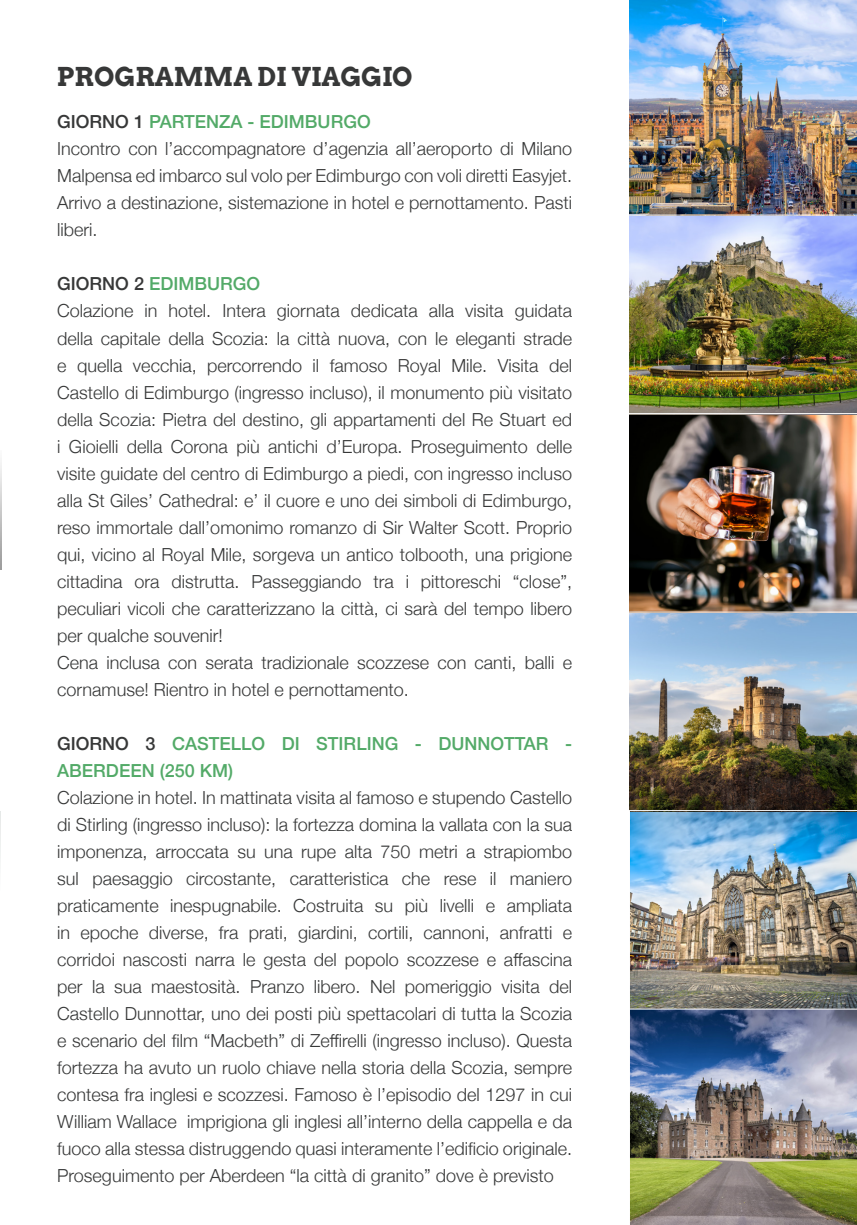
<style>
.page{position:relative;width:857px;height:1225px;background:#fff}
.page>*{position:absolute;margin:0;border:0;box-sizing:border-box;transform-origin:0 0}
.t1{font:700 26px "Arvo";color:#373838}
.t2{font:300 18px/27px "Helvetica Neue";color:#373838;text-align:justify}
.t3{font:500 18px/27px "Helvetica Neue";color:#53aa68}
.s1{color:#373838}
</style>
<div class="page">
<img style="left:0;top:462px;width:1px;height:108px">
<img style="left:629px;top:612px;width:227px;height:396px">
<img style="left:629px;top:613px;width:227px;height:197px">
<img style="left:629px;top:414px;width:227px;height:197px">
<img style="left:629px;top:216px;width:227px;height:197px">
<img style="left:629px;top:0;width:227px;height:215px">
<img style="left:630px;top:1009px;width:226px;height:216px">
<hr style="left:629px;top:810px;width:227px;height:1px;background:#fff">
<svg style="left:0;top:811px;width:1px;height:51px"></svg>
<p class="t1" style="left:57px;top:61px;width:357px">PROGRAMMA DI VIAGGIO</p>
<p class="t3" style="left:57px;top:107px;width:315px"><span class="s1">GIORNO 1</span> PARTENZA - EDIMBURGO</p>
<p class="t2" style="left:57px;top:134px;width:516px">Incontro con l’accompagnatore d’agenzia all’aeroporto di Milano Malpensa ed imbarco sul volo per Edimburgo con voli diretti Easyjet.<br>Arrivo a destinazione, sistemazione in hotel e pernottamento. Pasti liberi.</p>
<p class="t3" style="left:57px;top:269px;width:204px"><span class="s1">GIORNO 2</span> EDIMBURGO</p>
<p class="t2" style="left:57px;top:296px;width:516px">Colazione in hotel. Intera giornata dedicata alla visita guidata della capitale della Scozia: la città nuova, con le eleganti strade e quella vecchia, percorrendo il famoso Royal Mile. Visita del Castello di Edimburgo (ingresso incluso), il monumento più visitato della Scozia: Pietra del destino, gli appartamenti del Re Stuart ed i Gioielli della Corona più antichi d’Europa. Proseguimento delle visite guidate del centro di Edimburgo a piedi, con ingresso incluso alla St Giles’ Cathedral: e’ il cuore e uno dei simboli di Edimburgo, reso immortale dall’omonimo romanzo di Sir Walter Scott. Proprio qui, vicino al Royal Mile, sorgeva un antico tolbooth, una prigione cittadina ora distrutta. Passeggiando tra i pittoreschi “close”, peculiari vicoli che caratterizzano la città, ci sarà del tempo libero per qualche souvenir!</p>
<p class="t2" style="left:57px;top:647px;width:516px">Cena inclusa con serata tradizionale scozzese con canti, balli e cornamuse! Rientro in hotel e pernottamento.</p>
<p class="t3" style="left:57px;top:728px;width:516px"><span class="s1">GIORNO 3</span> CASTELLO DI STIRLING - DUNNOTTAR -<br>ABERDEEN (250 KM)</p>
<p class="t2" style="left:57px;top:782px;width:516px">Colazione in hotel. In mattinata visita al famoso e stupendo Castello di Stirling (ingresso incluso): la fortezza domina la vallata con la sua imponenza, arroccata su una rupe alta 750 metri a strapiombo sul paesaggio circostante, caratteristica che rese il maniero praticamente inespugnabile. Costruita su più livelli e ampliata in epoche diverse, fra prati, giardini, cortili, cannoni, anfratti e corridoi nascosti narra le gesta del popolo scozzese e affascina per la sua maestosità. Pranzo libero. Nel pomeriggio visita del Castello Dunnottar, uno dei posti più spettacolari di tutta la Scozia e scenario del film “Macbeth” di Zeffirelli (ingresso incluso). Questa fortezza ha avuto un ruolo chiave nella storia della Scozia, sempre contesa fra inglesi e scozzesi. Famoso è l’episodio del 1297 in cui William Wallace imprigiona gli inglesi all’interno della cappella e da fuoco alla stessa distruggendo quasi interamente l’edificio originale.<br>Proseguimento per Aberdeen “la città di granito” dove è previsto</p>
</div>
